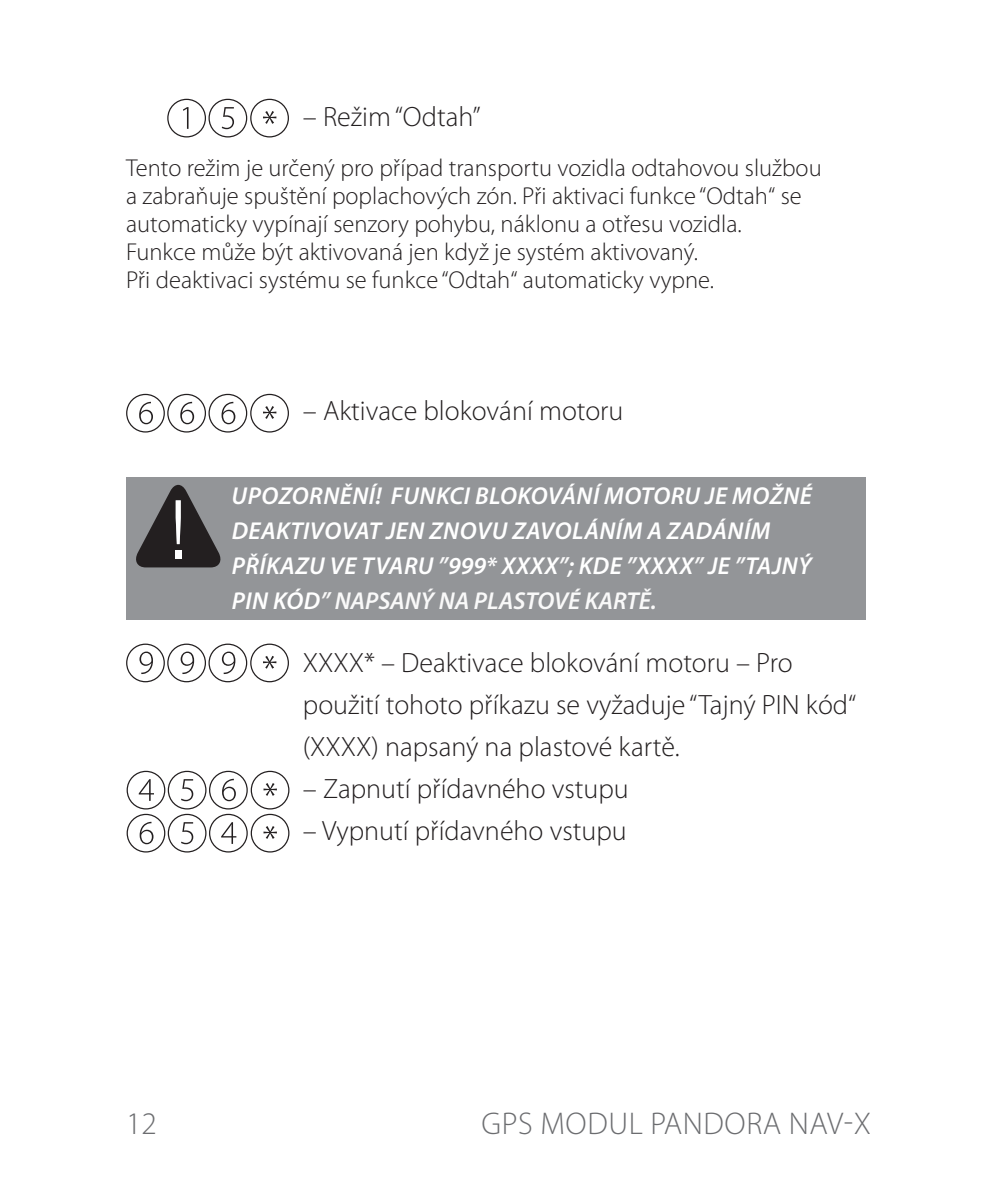
<style>
.page{position:relative;width:993px;height:1191px;background:#fff}
.page>*{position:absolute;margin:0;border:0;box-sizing:border-box;transform-origin:0 0}
.t1{font:300 31.5px "Myriad Pro";letter-spacing:.02em;color:#6c6d70}
.t2{font:300 28px/42px "Myriad Pro";color:#231f20}
.t3{font:300 24.5px/28px "Myriad Pro";color:#231f20}
.t4{font:italic 600 24.5px/35px "Myriad Pro";letter-spacing:.02em;color:#fff}
.t5{font:italic 600 24.5px "Myriad Pro";color:#f9f9f9}
.s1{color:#f9f9f9}
.s2{color:#fff}
</style>
<div class="page">
<div style="left:208px;top:99px;width:39px;height:38px;border:1px solid #231f20;border-radius:50%"></div>
<svg style="left:222px;top:107px;width:12px;height:22px"></svg>
<div style="left:167px;top:99px;width:39px;height:38px;border:1px solid #231f20;border-radius:50%"></div>
<svg style="left:183px;top:107px;width:5px;height:22px"></svg>
<div style="left:250px;top:99px;width:39px;height:38px;border:1px solid #231f20;border-radius:50%"></div>
<svg style="left:263px;top:111px;width:13px;height:13px"></svg>
<div style="left:208px;top:643px;width:39px;height:39px;border:1px solid #231f20;border-radius:50%"></div>
<svg style="left:222px;top:651px;width:13px;height:23px"></svg>
<div style="left:167px;top:643px;width:39px;height:39px;border:1px solid #231f20;border-radius:50%"></div>
<svg style="left:180px;top:651px;width:14px;height:23px"></svg>
<div style="left:126px;top:643px;width:39px;height:39px;border:1px solid #231f20;border-radius:50%"></div>
<svg style="left:139px;top:651px;width:14px;height:23px"></svg>
<div style="left:250px;top:643px;width:39px;height:39px;border:1px solid #231f20;border-radius:50%"></div>
<svg style="left:263px;top:656px;width:13px;height:12px"></svg>
<div style="left:208px;top:394px;width:39px;height:38px;border:1px solid #231f20;border-radius:50%"></div>
<svg style="left:221px;top:402px;width:14px;height:22px"></svg>
<div style="left:167px;top:394px;width:39px;height:38px;border:1px solid #231f20;border-radius:50%"></div>
<svg style="left:180px;top:402px;width:14px;height:22px"></svg>
<div style="left:126px;top:394px;width:39px;height:38px;border:1px solid #231f20;border-radius:50%"></div>
<svg style="left:139px;top:402px;width:14px;height:22px"></svg>
<div style="left:250px;top:394px;width:39px;height:38px;border:1px solid #231f20;border-radius:50%"></div>
<svg style="left:263px;top:406px;width:13px;height:13px"></svg>
<div style="left:126px;top:477px;width:740px;height:142px;background:#939598"></div>
<svg style="left:136px;top:485px;width:85px;height:82px"></svg>
<div style="left:209px;top:814px;width:39px;height:38px;border:1px solid #231f20;border-radius:50%"></div>
<svg style="left:221px;top:822px;width:15px;height:22px"></svg>
<div style="left:168px;top:814px;width:38px;height:38px;border:1px solid #231f20;border-radius:50%"></div>
<svg style="left:181px;top:822px;width:12px;height:22px"></svg>
<div style="left:126px;top:814px;width:39px;height:38px;border:1px solid #231f20;border-radius:50%"></div>
<svg style="left:140px;top:821px;width:13px;height:23px"></svg>
<div style="left:250px;top:814px;width:39px;height:38px;border:1px solid #231f20;border-radius:50%"></div>
<svg style="left:263px;top:826px;width:14px;height:13px"></svg>
<div style="left:209px;top:770px;width:39px;height:39px;border:1px solid #231f20;border-radius:50%"></div>
<svg style="left:222px;top:778px;width:14px;height:23px"></svg>
<div style="left:168px;top:770px;width:38px;height:39px;border:1px solid #231f20;border-radius:50%"></div>
<svg style="left:181px;top:779px;width:12px;height:22px"></svg>
<div style="left:126px;top:770px;width:39px;height:39px;border:1px solid #231f20;border-radius:50%"></div>
<svg style="left:139px;top:779px;width:15px;height:22px"></svg>
<div style="left:250px;top:770px;width:39px;height:39px;border:1px solid #231f20;border-radius:50%"></div>
<svg style="left:263px;top:783px;width:14px;height:13px"></svg>
<p class="t2" style="left:303px;top:95px;width:179px">– Režim “Odtah”</p>
<p class="t3" style="left:126px;top:154px;width:696px">Tento režim je určený pro případ transportu vozidla odtahovou službou a zabraňuje spuštění poplachových zón. Při aktivaci funkce “Odtah“ se automaticky vypínají senzory pohybu, náklonu a otřesu vozidla.<br>Funkce může být aktivovaná jen když je systém aktivovaný.<br>Při deaktivaci systému se funkce “Odtah“ automaticky vypne.</p>
<p class="t2" style="left:303px;top:389px;width:322px">– Aktivace blokování motoru</p>
<p class="t4" style="left:231px;top:478px;width:581px">UPOZORNĚNÍ! FUNKCI BLOKOVÁNÍ MOTORU JE MOŽNÉ<br>DEAKTIVOVAT JEN ZNOVU ZAVOLÁNÍM A ZADÁNÍM<br>PŘÍKAZU VE TVARU <span class="s1">”</span>999* XXXX<span class="s1">”</span>; KDE <span class="s1">”</span>XXXX</p>
<p class="t4" style="left:693px;top:548px;width:120px"><span class="s1">”</span> JE <span class="s1">”</span>TAJNÝ</p>
<p class="t5" style="left:232px;top:585px;width:119px"><span class="s2">PIN KÓD</span>” NAPSANÝ</p>
<p class="t5" style="left:438px;top:585px;width:49px">NA PLAS</p>
<p class="t5" style="left:525px;top:585px;width:133px">TOVÉ KAR TĚ.</p>
<p class="t2" style="left:303px;top:641px;width:555px">ХХХХ* – Deaktivace blokování motoru – Pro použití tohoto příkazu se vyžaduje “Tajný PIN kód“ (ХХХХ) napsaný na plastové kartě.</p>
<p class="t2" style="left:303px;top:767px;width:327px">– Zapnutí přídavného vstupu</p>
<p class="t2" style="left:303px;top:809px;width:325px">– Vypnutí přídavného vstupu</p>
<p class="t1" style="left:126px;top:1105px;width:32px">12</p>
<p class="t1" style="left:481px;top:1105px;width:391px">GPS MODUL PANDORA NAV-X</p>
</div>
